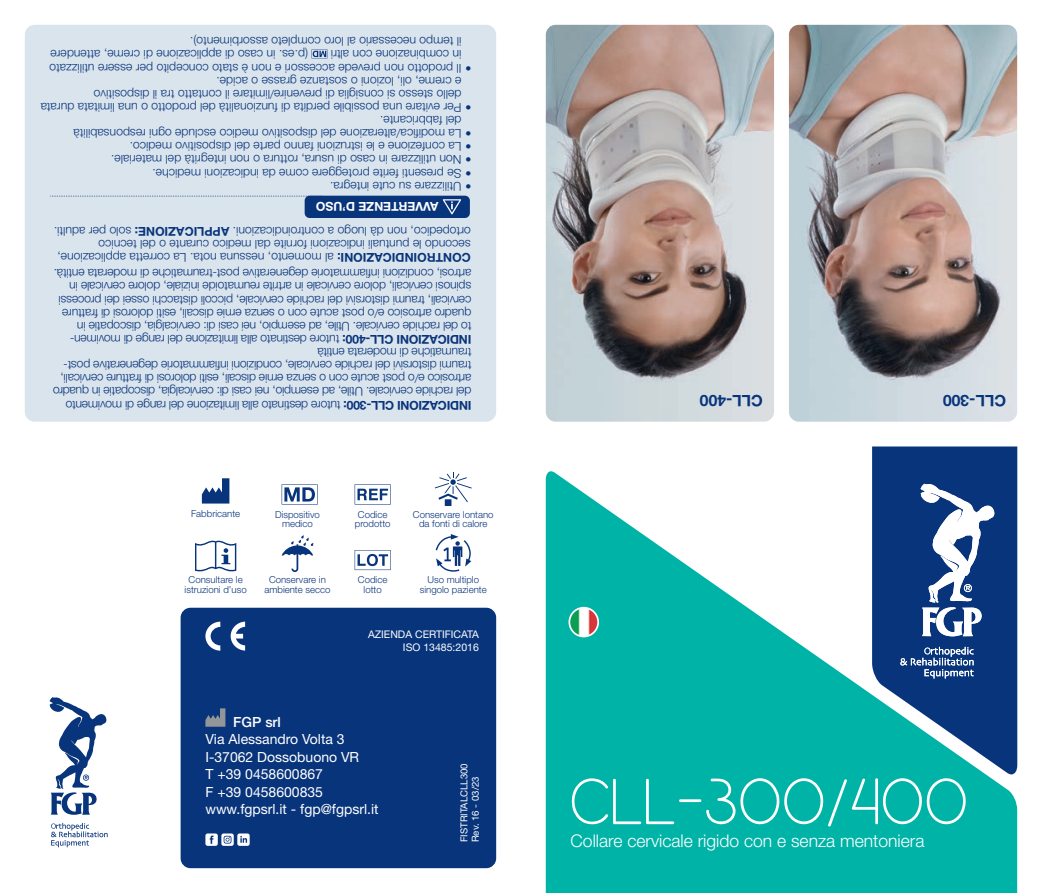
<style>
.page{position:relative;width:1042px;height:893px;background:#fff}
.page>*{position:absolute;margin:0;border:0;box-sizing:border-box;transform-origin:0 0}
.t1{font:61.25px "Bavro";color:#fff}
.t2{font:300 17.5px "Helvetica Neue LT Std";color:#fff}
.t3{font:700 15.75px "Helvetica Neue LT Std";color:#08347b}
.t4{font:14px/17.5px "Helvetica Neue LT Std";color:#fff}
.t5{font:500 14px "Helvetica Neue LT Std";color:#fff}
.t6{font:300 12.25px/13.1px "Helvetica Neue LT Std";color:#08347b}
.t7{font:300 12.25px/13.1px "Helvetica Neue LT Std";letter-spacing:-.02em;color:#08347b}
.t8{font:700 12.25px "Helvetica Neue LT Std";color:#fff}
.t9{font:10.5px/12.2px "Helvetica Neue LT Std";color:#fff;text-align:right}
.t10{font:300 9.62px/9.6px "Helvetica Neue LT Std";color:#08347b;text-align:center}
.t11{font:9.62px/11.5px "Helvetica Neue LT Std";color:#fff}
.s1{font-weight:700}
</style>
<div class="page">
<img style="left:546px;top:25px;width:228px;height:397px">
<img style="left:789px;top:25px;width:228px;height:397px">
<svg style="left:546px;top:471px;width:471px;height:422px;fill:#00b3a7"></svg>
<svg style="left:872px;top:446px;width:145px;height:328px;fill:#08347b"></svg>
<svg style="left:920px;top:484px;width:74px;height:152px"></svg>
<svg style="left:900px;top:647px;width:73px;height:31px"></svg>
<svg style="left:568px;top:607px;width:31px;height:30px"></svg>
<div style="left:181px;top:608px;width:315px;height:260px;background:#08347b;border-radius:10px"></div>
<svg style="left:205px;top:708px;width:20px;height:19px"></svg>
<svg style="left:50px;top:697px;width:56px;height:118px"></svg>
<svg style="left:51px;top:823px;width:57px;height:24px"></svg>
<svg style="left:205px;top:833px;width:45px;height:13px"></svg>
<svg style="left:436px;top:534px;width:35px;height:38px"></svg>
<svg style="left:195px;top:540px;width:41px;height:31px"></svg>
<svg style="left:355px;top:550px;width:36px;height:20px"></svg>
<svg style="left:355px;top:484px;width:36px;height:20px"></svg>
<svg style="left:202px;top:478px;width:27px;height:26px"></svg>
<svg style="left:282px;top:484px;width:36px;height:20px"></svg>
<svg style="left:282px;top:535px;width:31px;height:37px"></svg>
<div style="left:445px;top:499px;width:6px;height:7px;background:#08347b"></div>
<svg style="left:435px;top:472px;width:37px;height:30px"></svg>
<svg style="left:205px;top:622px;width:15px;height:29px"></svg>
<svg style="left:231px;top:622px;width:14px;height:29px"></svg>
<div style="left:25px;top:25px;width:471px;height:397px;background:#dae4ed;border-radius:10px"></div>
<svg style="left:311px;top:49px;width:16px;height:9px"></svg>
<svg style="left:50px;top:196px;width:258px;height:1px"></svg>
<div style="left:305px;top:196px;width:165px;height:22px;background:#08347b;border-radius:5px"></div>
<svg style="left:443px;top:199px;width:18px;height:15px"></svg>
<p class="t6" style="left:461px;top:62px;width:273px;rotate:-180deg">in combinazione con altri<br>il tempo necessario al loro completo assorbimento).</p>
<p class="t6" style="left:471px;top:75px;width:423px;text-align:right;rotate:-180deg">• Il prodotto non prevede accessori e non è stato concepito per essere utilizzato (p.es. in caso di applicazione di creme, attendere</p>
<p class="t6" style="left:461px;top:114px;width:422px;text-indent:-10px;rotate:-180deg">• Per evitare una possibile perdita di funzionalità del prodotto o una limitata durata dello stesso si consiglia di prevenire/limitare il contatto tra il dispositivo<br>e creme, oli, lozioni o sostanze grasse o acide.</p>
<p class="t6" style="left:461px;top:140px;width:389px;text-indent:-10px;rotate:-180deg">• La modi ca/alterazione del dispositivo medico esclude ogni responsabilità del fabbricante.</p>
<p class="t6" style="left:471px;top:153px;width:343px;rotate:-180deg">• La confezione e le istruzioni fanno parte del dispositivo medico.</p>
<p class="t6" style="left:471px;top:167px;width:362px;rotate:-180deg">• Non utilizzare in caso di usura, rottura o non integrità del materiale.</p>
<p class="t6" style="left:471px;top:180px;width:320px;rotate:-180deg">• Se presenti ferite proteggere come da indicazioni mediche.</p>
<p class="t6" style="left:471px;top:193px;width:143px;rotate:-180deg">• Utilizzare su cute integra.</p>
<p class="t8" style="left:439px;top:214px;width:124px;rotate:-180deg">AVVERTENZE D’USO</p>
<p class="t6" style="left:471px;top:264px;width:418px;rotate:-180deg"><span class="s1">CONTROINDICAZIONI:</span> al momento, nessuna nota. La corretta applicazione, secondo le puntuali indicazioni fornite dal medico curante o del tecnico ortopedico, non dà luogo a controindicazioni. <span class="s1">APPLICAZIONE:</span> solo per adulti.</p>
<p class="t7" style="left:471px;top:412px;width:420px;rotate:-180deg"><span class="s1">INDICAZIONI CLL-300:</span> tutore destinato alla limitazione del range di movimento del rachide cervicale. Utile, ad esempio, nei casi di: cervicalgia, discopatie in quadro artrosico e/o post acute con o senza ernie discali, esiti dolorosi di fratture cervicali, traumi distorsivi del rachide cervicale, condizioni in ammatorie degenerative post&shy;traumatiche di moderata entità<br><span class="s1">INDICAZIONI CLL-400:</span> tutore destinato alla limitazione del range di movimen-<br>to del rachide cervicale. Utile, ad esempio, nei casi di: cervicalgia, discopatie in quadro artrosico e/o post acute con o senza ernie discali, esiti dolorosi di fratture cervicali, traumi distorsivi del rachide cervicale, piccoli distacchi ossei dei processi spinosi cervicali, dolore cervicale in artrite reumatoide iniziale, dolore cervicale in artrosi, condizioni in ammatorie degenerative post-traumatiche di moderata entità.</p>
<p class="t10" style="left:191px;top:508px;width:51px">Fabbricante</p>
<p class="t10" style="left:275px;top:509px;width:46px">Dispositivo medico</p>
<p class="t10" style="left:355px;top:509px;width:37px">Codice prodotto</p>
<p class="t10" style="left:413px;top:509px;width:82px">Conservare lontano da fonti di calore</p>
<p class="t10" style="left:185px;top:575px;width:64px">Consultare le istruzioni d’uso</p>
<p class="t10" style="left:358px;top:575px;width:31px">Codice lotto</p>
<p class="t10" style="left:264px;top:575px;width:67px">Conservare in ambiente secco</p>
<p class="t10" style="left:420px;top:575px;width:68px">Uso multiplo singolo paziente</p>
<p class="t9" style="left:368px;top:628px;width:112px">AZIENDA CERTIFICATA<br>ISO 13485:2016</p>
<p class="t5" style="left:233px;top:713px;width:49px">FGP srl</p>
<p class="t4" style="left:205px;top:730px;width:175px">Via Alessandro Volta 3<br>I-37062 Dossobuono VR<br>T +39 0458600867<br>F +39 0458600835 www.fgpsrl.it - fgp@fgpsrl.it</p>
<p class="t11" style="left:458px;top:842px;width:80px;rotate:-90deg">FISTRITALCLL300<br>Rev. 16 - 03/23</p>
<p class="t3" style="left:763px;top:410px;width:65px;rotate:-180deg">CLL-400</p>
<p class="t3" style="left:1006px;top:410px;width:65px;rotate:-180deg">CLL-300</p>
<h1 class="t1" style="left:569px;top:768px;width:400px">CLL-300/400</h1>
<h2 class="t2" style="left:570px;top:830px;width:355px">Collare cervicale rigido con e senza mentoniera</h2>
</div>
